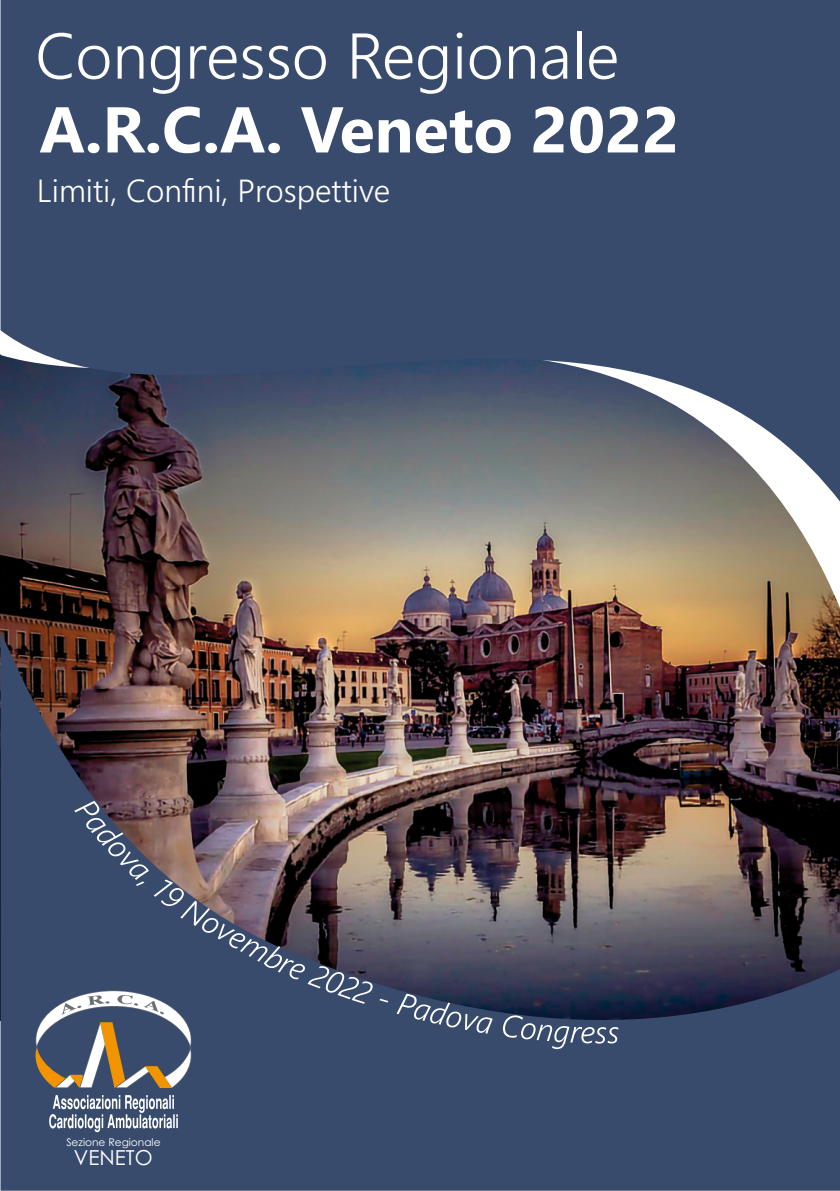
<style>
.page{position:relative;width:840px;height:1191px;background:#fff}
.page>*{position:absolute;margin:0;border:0;box-sizing:border-box;transform-origin:0 0}
.t1{font:300 64.6px "Segoe UI";color:#fff}
.t2{font:700 64.6px "Segoe UI";color:#fff}
.t3{font:300 32px "Segoe UI";color:#fff}
.t4{font:20.6px "Century Gothic";color:#fff}
.t5{font:20px "Century Gothic";color:#fff}
.t6{font:10.6px "Century Gothic";color:#fff}
</style>
<div class="page">
<img style="left:1px;top:609px;width:838px;height:22px">
<img style="left:1px;top:631px;width:838px;height:559px">
<img style="left:1px;top:502px;width:838px;height:107px">
<svg style="left:1px;top:0;width:838px;height:502px;background:#43526e"></svg>
<img style="left:74px;top:801px;width:544px;height:248px">
<svg style="left:30px;top:989px;width:161px;height:143px;background:#6d7582"></svg>
<h1 class="t1" style="left:35px;top:32px;width:585px">Congresso Regionale</h1>
<h1 class="t2" style="left:39px;top:105px;width:641px">A.R.C.A. Veneto 2022</h1>
<h2 class="t3" style="left:37px;top:179px;width:354px">Limiti, Confini, Prospettive</h2>
<p class="t6" style="left:59px;top:1134px;width:96px">Sezione Regionale</p>
<h3 class="t5" style="left:68px;top:1147px;width:78px">VENETO</h3>
<p class="t6" style="left:66px;top:1137px;width:96px">Sezione Regionale</p>
<h3 class="t4" style="left:74px;top:1150px;width:80px">VENETO</h3>
</div>
